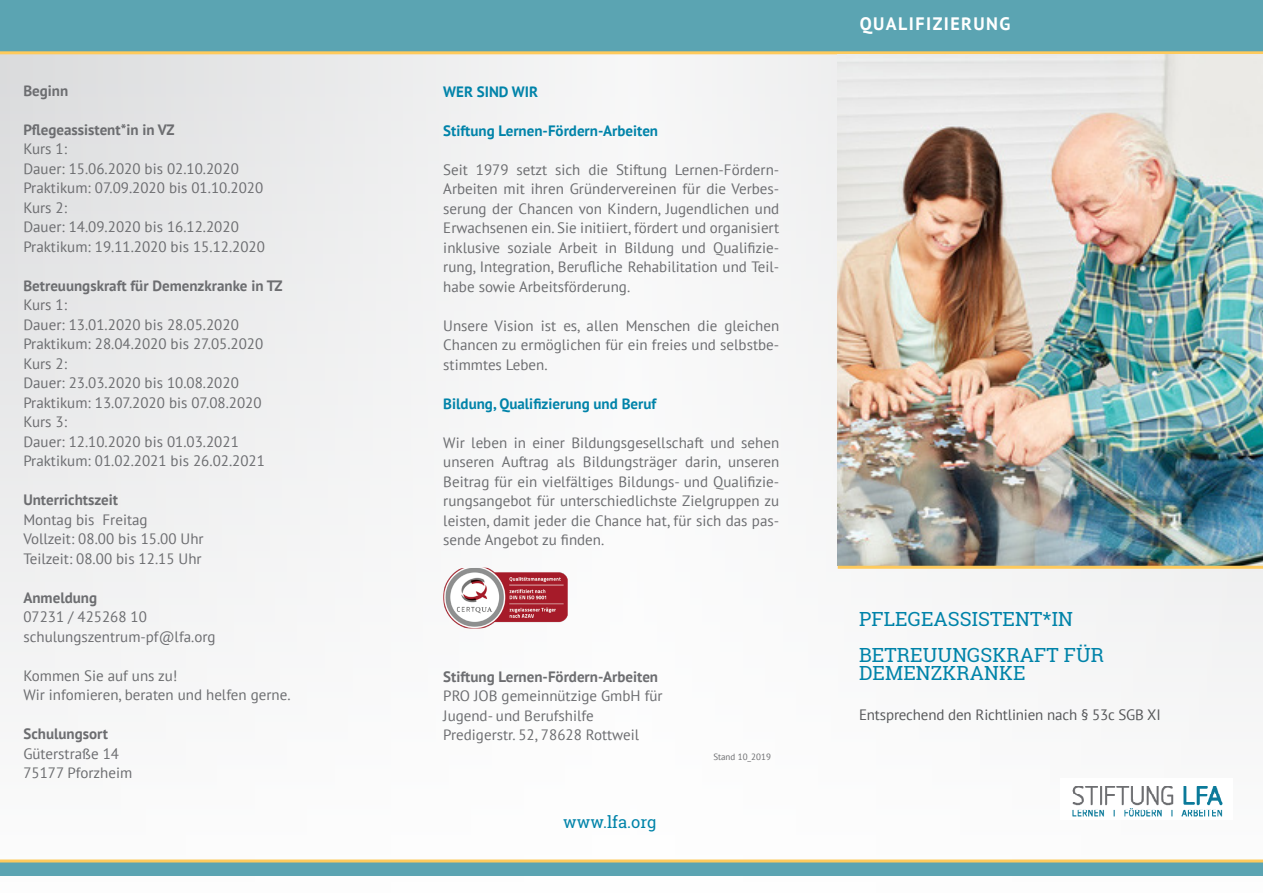
<style>
.page{position:relative;width:1263px;height:893px;background:#fff}
.page>*{position:absolute;margin:0;border:0;box-sizing:border-box;transform-origin:0 0}
.t1{font:19.5px "Roboto Slab";letter-spacing:.005em;color:#0083a9}
.t2{font:700 18px "PT Sans";letter-spacing:.08em;color:#fff}
.t3{font:16.5px "Roboto Slab";color:#0083a9}
.t4{font:15px/19.5px "PT Sans";color:#6c6d70;text-align:justify}
.t5{font:700 15px "PT Sans";color:#6c6d70}
.t6{font:700 15px "PT Sans";color:#0083a9}
.t7{font:15px "PT Sans";letter-spacing:-.01em;color:#57585a}
.t8{font:9px "PT Sans";color:#6c6d70}
</style>
<div class="page">
<div style="left:633px;top:45px;width:630px;height:848px;background:#f8f8f8"></div>
<div style="left:0;top:45px;width:633px;height:848px;background:linear-gradient(to right,#eaebec,#fafafb)"></div>
<div style="left:0;top:0;width:1263px;height:54px;background:#5ba4b2"></div>
<img style="left:838px;top:54px;width:425px;height:512px">
<img style="left:1072px;top:786px;width:151px;height:31px">
<img style="left:443px;top:566px;width:125px;height:62px">
<div style="left:0;top:861px;width:1263px;height:15px;background:#5ba4b2"></div>
<hr style="left:0;top:859px;width:1263px;height:3px;background:#feca5c">
<hr style="left:838px;top:566px;width:425px;height:3px;background:#feca5c">
<p class="t5" style="left:23px;top:80px;width:46px">Beginn</p>
<p class="t5" style="left:23px;top:119px;width:153px">Pflegeassistent*in in VZ</p>
<p class="t4" style="left:23px;top:139px;width:45px">Kurs 1:</p>
<p class="t4" style="left:23px;top:158px;width:217px">Dauer: 15.06.2020 bis 02.10.2020</p>
<p class="t4" style="left:23px;top:178px;width:241px">Praktikum: 07.09.2020 bis 01.10.2020</p>
<p class="t4" style="left:23px;top:197px;width:45px">Kurs 2:</p>
<p class="t4" style="left:23px;top:217px;width:217px">Dauer: 14.09.2020 bis 16.12.2020</p>
<p class="t4" style="left:23px;top:236px;width:243px">Praktikum: 19.11.2020 bis 15.12.2020</p>
<p class="t5" style="left:23px;top:275px;width:261px">Betreuungskraft für Demenzkranke in TZ</p>
<p class="t4" style="left:23px;top:295px;width:45px">Kurs 1:</p>
<p class="t4" style="left:23px;top:314px;width:217px">Dauer: 13.01.2020 bis 28.05.2020</p>
<p class="t4" style="left:23px;top:334px;width:241px">Praktikum: 28.04.2020 bis 27.05.2020</p>
<p class="t4" style="left:23px;top:353px;width:45px">Kurs 2:</p>
<p class="t4" style="left:23px;top:373px;width:217px">Dauer: 23.03.2020 bis 10.08.2020</p>
<p class="t4" style="left:23px;top:392px;width:240px">Praktikum: 13.07.2020 bis 07.08.2020</p>
<p class="t4" style="left:23px;top:412px;width:45px">Kurs 3:</p>
<p class="t4" style="left:23px;top:431px;width:217px">Dauer: 12.10.2020 bis 01.03.2021</p>
<p class="t4" style="left:23px;top:451px;width:243px">Praktikum: 01.02.2021 bis 26.02.2021</p>
<p class="t5" style="left:23px;top:490px;width:96px">Unterrichtszeit</p>
<p class="t4" style="left:23px;top:509px;width:126px">Montag bis Freitag</p>
<p class="t4" style="left:23px;top:529px;width:182px">Vollzeit: 08.00 bis 15.00 Uhr</p>
<p class="t4" style="left:23px;top:548px;width:180px">Teilzeit: 08.00 bis 12.15 Uhr</p>
<p class="t5" style="left:23px;top:587px;width:75px">Anmeldung</p>
<p class="t4" style="left:23px;top:607px;width:125px">07231 / 425268 10</p>
<p class="t4" style="left:23px;top:626px;width:194px">schulungszentrum-pf@lfa.org</p>
<p class="t4" style="left:23px;top:665px;width:156px">Kommen Sie auf uns zu!</p>
<p class="t4" style="left:23px;top:685px;width:269px">Wir infomieren, beraten und helfen gerne.</p>
<p class="t5" style="left:23px;top:724px;width:86px">Schulungsort</p>
<p class="t4" style="left:23px;top:743px;width:97px">Güterstraße 14</p>
<p class="t4" style="left:23px;top:763px;width:110px">75177 Pforzheim</p>
<p class="t6" style="left:443px;top:81px;width:96px">WER SIND WIR</p>
<p class="t6" style="left:443px;top:120px;width:216px">Stiftung Lernen-Fördern-Arbeiten</p>
<p class="t4" style="left:443px;top:159px;width:337px">Seit 1979 setzt sich die Stiftung Lernen-Fördern-Arbeiten mit ihren Gründervereinen für die Verbes&shy;serung der Chancen von Kindern, Jugendlichen und Erwachsenen ein. Sie initiiert, fördert und organisiert inklusive soziale Arbeit in Bildung und Qualifizie&shy;rung, Integration, Berufliche Rehabilitation und Teil&shy;habe sowie Arbeitsförderung.</p>
<p class="t4" style="left:443px;top:315px;width:337px">Unsere Vision ist es, allen Menschen die gleichen Chancen zu ermöglichen für ein freies und selbstbe&shy;stimmtes Leben.</p>
<p class="t6" style="left:443px;top:393px;width:214px">Bildung, Qualifizierung und Beruf</p>
<p class="t4" style="left:443px;top:432px;width:337px">Wir leben in einer Bildungsgesellschaft und sehen unseren Auftrag als Bildungsträger darin, unseren Beitrag für ein vielfältiges Bildungs- und Qualifizie&shy;rungsangebot für unterschiedlichste Zielgruppen zu leisten, damit jeder die Chance hat, für sich das pas&shy;sende Angebot zu finden.</p>
<p class="t5" style="left:443px;top:666px;width:216px">Stiftung Lernen-Fördern-Arbeiten</p>
<p class="t4" style="left:443px;top:686px;width:221px">PRO JOB gemeinnützige GmbH für</p>
<p class="t4" style="left:443px;top:705px;width:152px">Jugend- und Berufshilfe</p>
<p class="t4" style="left:443px;top:725px;width:197px">Predigerstr. 52, 78628 Rottweil</p>
<p class="t3" style="left:563px;top:811px;width:95px">www.lfa.org</p>
<p class="t8" style="left:713px;top:751px;width:59px">Stand 10_2019</p>
<p class="t2" style="left:860px;top:11px;width:152px">QUALIFIZIERUNG</p>
<p class="t1" style="left:859px;top:605px;width:215px">PFLEGEASSISTENT*IN</p>
<p class="t1" style="left:859px;top:641px;width:247px">BETREUUNGSKRAFT FÜR</p>
<p class="t1" style="left:859px;top:659px;width:168px">DEMENZKRANKE</p>
<p class="t7" style="left:859px;top:705px;width:303px">Entsprechend den Richtlinien nach § 53c SGB XI</p>
</div>
